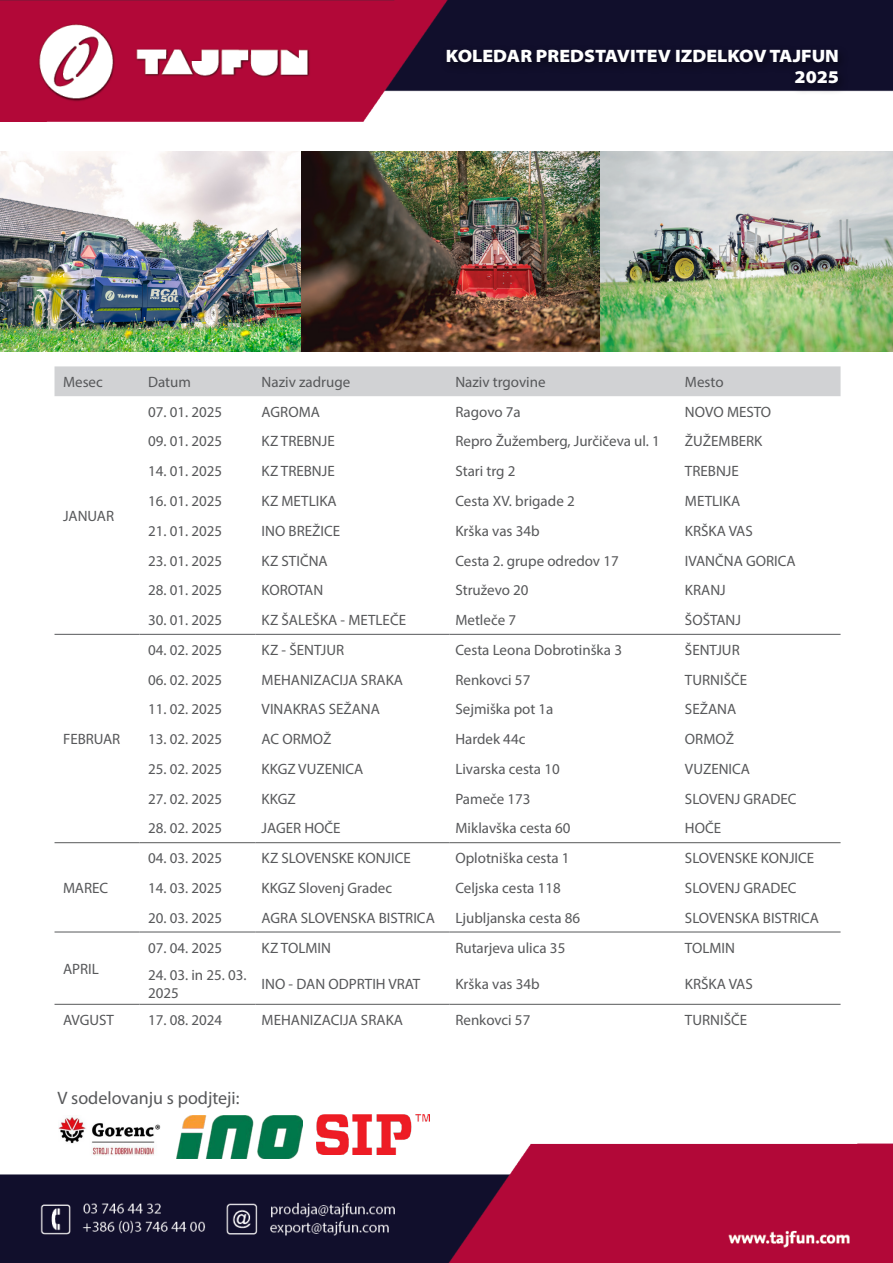
<style>
.page{position:relative;width:893px;height:1263px;background:#fff}
.page>*{position:absolute;margin:0;border:0;box-sizing:border-box;transform-origin:0 0}
.t1{font:900 semi-expanded 18px "Myriad Pro";color:#fff}
.t2{font:18px "Myriad Pro";color:#57585a}
.t3{font:15px/18px "Myriad Pro";color:#57585a}
</style>
<div class="page">
<img style="left:0;top:0;width:893px;height:121px">
<div style="left:440px;top:44px;width:409px;height:52px;background:#000;opacity:.5"></div>
<img style="left:599px;top:151px;width:294px;height:201px">
<img style="left:0;top:151px;width:599px;height:201px">
<div style="left:55px;top:366px;width:785px;height:30px;background:#d1d2d4"></div>
<hr style="left:55px;top:634px;width:85px;height:1px;background:#57585a">
<hr style="left:140px;top:634px;width:116px;height:1px;background:#57585a">
<hr style="left:256px;top:634px;width:193px;height:1px;background:#57585a">
<hr style="left:449px;top:634px;width:230px;height:1px;background:#57585a">
<hr style="left:679px;top:634px;width:161px;height:1px;background:#57585a">
<hr style="left:55px;top:842px;width:85px;height:1px;background:#57585a">
<hr style="left:140px;top:842px;width:116px;height:1px;background:#57585a">
<hr style="left:256px;top:842px;width:193px;height:1px;background:#57585a">
<hr style="left:449px;top:842px;width:230px;height:1px;background:#57585a">
<hr style="left:679px;top:842px;width:161px;height:1px;background:#57585a">
<hr style="left:55px;top:932px;width:85px;height:1px;background:#57585a">
<hr style="left:55px;top:1004px;width:85px;height:1px;background:#57585a">
<hr style="left:140px;top:932px;width:116px;height:1px;background:#57585a">
<hr style="left:256px;top:932px;width:193px;height:1px;background:#57585a">
<hr style="left:449px;top:932px;width:230px;height:1px;background:#57585a">
<hr style="left:679px;top:932px;width:161px;height:1px;background:#57585a">
<hr style="left:140px;top:1004px;width:116px;height:1px;background:#57585a">
<hr style="left:256px;top:1004px;width:193px;height:1px;background:#57585a">
<hr style="left:449px;top:1004px;width:230px;height:1px;background:#57585a">
<hr style="left:679px;top:1004px;width:161px;height:1px;background:#57585a">
<img style="left:0;top:1144px;width:893px;height:119px">
<img style="left:58px;top:1115px;width:103px;height:40px">
<img style="left:176px;top:1115px;width:127px;height:43px">
<img style="left:317px;top:1114px;width:112px;height:40px">
<p class="t1" style="left:446px;top:44px;width:394px">KOLEDAR PREDSTAVITEV IZDELKOV TAJFUN</p>
<p class="t1" style="left:795px;top:65px;width:46px">2025</p>
<p class="t3" style="left:63px;top:373px;width:41px">Mesec</p>
<p class="t3" style="left:148px;top:373px;width:44px">Datum</p>
<p class="t3" style="left:262px;top:373px;width:90px">Naziv zadruge</p>
<p class="t3" style="left:455px;top:373px;width:92px">Naziv trgovine</p>
<p class="t3" style="left:685px;top:373px;width:40px">Mesto</p>
<p class="t3" style="left:63px;top:506px;width:53px">JANUAR</p>
<p class="t3" style="left:63px;top:730px;width:59px">FEBRUAR</p>
<p class="t3" style="left:63px;top:879px;width:47px">MAREC</p>
<p class="t3" style="left:63px;top:959px;width:37px">APRIL</p>
<p class="t3" style="left:148px;top:402px;width:76px">07. 01. 2025</p>
<p class="t3" style="left:262px;top:402px;width:60px">AGROMA</p>
<p class="t3" style="left:455px;top:402px;width:67px">Ragovo 7a</p>
<p class="t3" style="left:685px;top:402px;width:88px">NOVO MESTO</p>
<p class="t3" style="left:148px;top:432px;width:76px">09. 01. 2025</p>
<p class="t3" style="left:262px;top:432px;width:75px">KZ TREBNJE</p>
<p class="t3" style="left:455px;top:432px;width:206px">Repro Žužemberg, Jurčičeva ul. 1</p>
<p class="t3" style="left:685px;top:432px;width:79px">ŽUŽEMBERK</p>
<p class="t3" style="left:148px;top:462px;width:76px">14. 01. 2025</p>
<p class="t3" style="left:262px;top:462px;width:75px">KZ TREBNJE</p>
<p class="t3" style="left:455px;top:462px;width:62px">Stari trg 2</p>
<p class="t3" style="left:685px;top:462px;width:55px">TREBNJE</p>
<p class="t3" style="left:148px;top:492px;width:76px">16. 01. 2025</p>
<p class="t3" style="left:262px;top:492px;width:77px">KZ METLIKA</p>
<p class="t3" style="left:455px;top:492px;width:121px">Cesta XV. brigade 2</p>
<p class="t3" style="left:685px;top:492px;width:57px">METLIKA</p>
<p class="t3" style="left:148px;top:521px;width:76px">21. 01. 2025</p>
<p class="t3" style="left:262px;top:521px;width:80px">INO BREŽICE</p>
<p class="t3" style="left:455px;top:521px;width:86px">Krška vas 34b</p>
<p class="t3" style="left:685px;top:521px;width:69px">KRŠKA VAS</p>
<p class="t3" style="left:148px;top:551px;width:76px">23. 01. 2025</p>
<p class="t3" style="left:262px;top:551px;width:68px">KZ STIČNA</p>
<p class="t3" style="left:455px;top:551px;width:165px">Cesta 2. grupe odredov 17</p>
<p class="t3" style="left:685px;top:551px;width:112px">IVANČNA GORICA</p>
<p class="t3" style="left:148px;top:581px;width:76px">28. 01. 2025</p>
<p class="t3" style="left:262px;top:581px;width:63px">KOROTAN</p>
<p class="t3" style="left:455px;top:581px;width:75px">Struževo 20</p>
<p class="t3" style="left:685px;top:581px;width:42px">KRANJ</p>
<p class="t3" style="left:148px;top:611px;width:76px">30. 01. 2025</p>
<p class="t3" style="left:262px;top:611px;width:146px">KZ ŠALEŠKA - METLEČE</p>
<p class="t3" style="left:455px;top:611px;width:62px">Metleče 7</p>
<p class="t3" style="left:685px;top:611px;width:58px">ŠOŠTANJ</p>
<p class="t3" style="left:148px;top:641px;width:76px">04. 02. 2025</p>
<p class="t3" style="left:262px;top:640px;width:84px">KZ - ŠENTJUR</p>
<p class="t3" style="left:455px;top:640px;width:168px">Cesta Leona Dobrotinška 3</p>
<p class="t3" style="left:685px;top:640px;width:56px">ŠENTJUR</p>
<p class="t3" style="left:148px;top:670px;width:76px">06. 02. 2025</p>
<p class="t3" style="left:262px;top:670px;width:143px">MEHANIZACIJA SRAKA</p>
<p class="t3" style="left:455px;top:670px;width:76px">Renkovci 57</p>
<p class="t3" style="left:685px;top:670px;width:64px">TURNIŠČE</p>
<p class="t3" style="left:148px;top:700px;width:76px">11. 02. 2025</p>
<p class="t3" style="left:262px;top:700px;width:120px">VINAKRAS SEŽANA</p>
<p class="t3" style="left:455px;top:700px;width:100px">Sejmiška pot 1a</p>
<p class="t3" style="left:685px;top:700px;width:53px">SEŽANA</p>
<p class="t3" style="left:148px;top:730px;width:76px">13. 02. 2025</p>
<p class="t3" style="left:262px;top:730px;width:71px">AC ORMOŽ</p>
<p class="t3" style="left:455px;top:730px;width:72px">Hardek 44c</p>
<p class="t3" style="left:685px;top:730px;width:51px">ORMOŽ</p>
<p class="t3" style="left:148px;top:760px;width:76px">25. 02. 2025</p>
<p class="t3" style="left:262px;top:760px;width:103px">KKGZ VUZENICA</p>
<p class="t3" style="left:455px;top:760px;width:106px">Livarska cesta 10</p>
<p class="t3" style="left:685px;top:760px;width:67px">VUZENICA</p>
<p class="t3" style="left:148px;top:789px;width:76px">27. 02. 2025</p>
<p class="t3" style="left:262px;top:789px;width:35px">KKGZ</p>
<p class="t3" style="left:455px;top:789px;width:77px">Pameče 173</p>
<p class="t3" style="left:685px;top:789px;width:113px">SLOVENJ GRADEC</p>
<p class="t3" style="left:148px;top:819px;width:76px">28. 02. 2025</p>
<p class="t3" style="left:262px;top:819px;width:81px">JAGER HOČE</p>
<p class="t3" style="left:455px;top:819px;width:117px">Miklavška cesta 60</p>
<p class="t3" style="left:685px;top:819px;width:38px">HOČE</p>
<p class="t3" style="left:148px;top:849px;width:76px">04. 03. 2025</p>
<p class="t3" style="left:262px;top:849px;width:151px">KZ SLOVENSKE KONJICE</p>
<p class="t3" style="left:455px;top:849px;width:116px">Oplotniška cesta 1</p>
<p class="t3" style="left:685px;top:849px;width:131px">SLOVENSKE KONJICE</p>
<p class="t3" style="left:148px;top:879px;width:76px">14. 03. 2025</p>
<p class="t3" style="left:262px;top:879px;width:132px">KKGZ Slovenj Gradec</p>
<p class="t3" style="left:455px;top:879px;width:107px">Celjska cesta 118</p>
<p class="t3" style="left:685px;top:879px;width:113px">SLOVENJ GRADEC</p>
<p class="t3" style="left:148px;top:908px;width:76px">20. 03. 2025</p>
<p class="t3" style="left:262px;top:908px;width:175px">AGRA SLOVENSKA BISTRICA</p>
<p class="t3" style="left:455px;top:908px;width:126px">Ljubljanska cesta 86</p>
<p class="t3" style="left:685px;top:908px;width:136px">SLOVENSKA BISTRICA</p>
<p class="t3" style="left:148px;top:938px;width:76px">07. 04. 2025</p>
<p class="t3" style="left:262px;top:938px;width:71px">KZ TOLMIN</p>
<p class="t3" style="left:455px;top:938px;width:111px">Rutarjeva ulica 35</p>
<p class="t3" style="left:685px;top:938px;width:51px">TOLMIN</p>
<p class="t3" style="left:148px;top:965px;width:100px">24. 03. in 25. 03.<br>2025</p>
<p class="t3" style="left:262px;top:974px;width:160px">INO - DAN ODPRTIH VRAT</p>
<p class="t3" style="left:455px;top:974px;width:86px">Krška vas 34b</p>
<p class="t3" style="left:685px;top:974px;width:69px">KRŠKA VAS</p>
<p class="t3" style="left:63px;top:1011px;width:52px">AVGUST</p>
<p class="t3" style="left:148px;top:1011px;width:76px">17. 08. 2024</p>
<p class="t3" style="left:262px;top:1010px;width:143px">MEHANIZACIJA SRAKA</p>
<p class="t3" style="left:455px;top:1010px;width:76px">Renkovci 57</p>
<p class="t3" style="left:685px;top:1010px;width:64px">TURNIŠČE</p>
<p class="t2" style="left:57px;top:1087px;width:184px">V sodelovanju s podjteji:</p>
</div>
